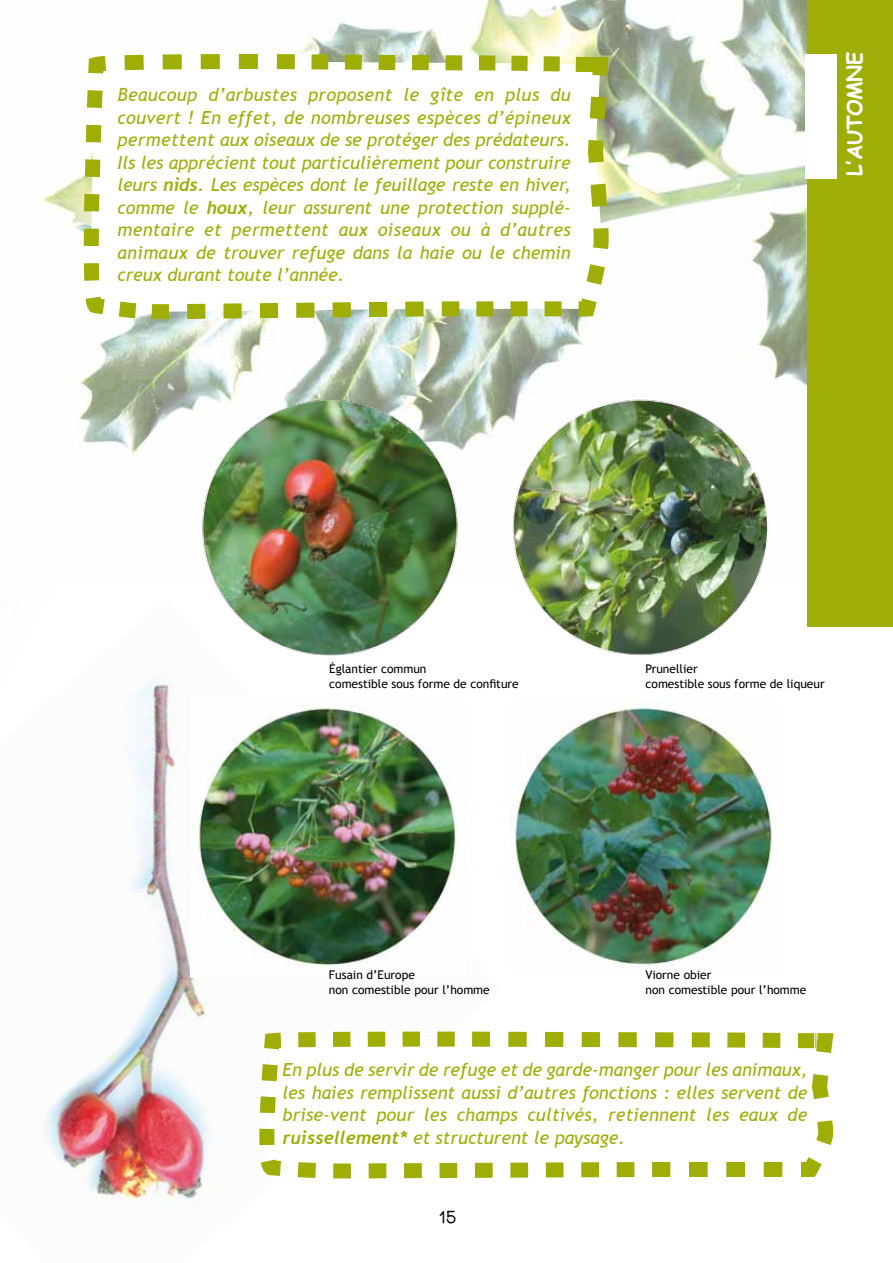
<style>
.page{position:relative;width:893px;height:1263px;background:#fff}
.page>*{position:absolute;margin:0;border:0;box-sizing:border-box;transform-origin:0 0}
.t1{font:700 21px "Comic Sans MS";letter-spacing:-.02em;color:#fff}
.t2{font:italic 18px/22.5px "Trebuchet MS";color:#9fad07;text-align:justify}
.t3{font:15px "Cursivestandardbold";color:#000}
.t4{font:12px/15px "Trebuchet MS";color:#000}
.s1{font-family:"Trebuchet";font-weight:700}
</style>
<div class="page">
<img style="left:42px;top:681px;width:169px;height:531px">
<img style="left:42px;top:676px;width:123px;height:455px">
<img style="left:42px;top:0;width:766px;height:584px">
<svg style="left:76px;top:47px;width:540px;height:280px"></svg>
<div style="left:808px;top:0;width:85px;height:626px;background:#9fad07"></div>
<div style="left:806px;top:54px;width:31px;height:125px;background:#fff"></div>
<img style="left:511px;top:701px;width:266px;height:266px">
<img style="left:191px;top:698px;width:267px;height:279px">
<img style="left:507px;top:394px;width:273px;height:261px">
<img style="left:183px;top:383px;width:293px;height:273px">
<svg style="left:259px;top:1031px;width:575px;height:148px"></svg>
<p class="t2" style="left:117px;top:84px;width:455px">Beaucoup d’arbustes proposent le gîte en plus du couvert ! En effet, de nombreuses espèces d’épineux permettent aux oiseaux de se protéger des prédateurs.<br>Ils les apprécient tout particulièrement pour construire leurs <span class="s1">nids</span>. Les espèces dont le feuillage reste en hiver, comme le <span class="s1">houx</span>, leur assurent une protection supplé&shy;mentaire et permettent aux oiseaux ou à d’autres animaux de trouver refuge dans la haie ou le chemin creux durant toute l’année.</p>
<p class="t1" style="left:839px;top:176px;width:125px;rotate:-90deg">L’automne</p>
<p class="t4" style="left:329px;top:662px;width:191px">églantier commun<br>comestible sous forme de confiture</p>
<p class="t4" style="left:329px;top:968px;width:162px">Fusain d’Europe<br>non comestible pour l’homme</p>
<p class="t4" style="left:646px;top:661px;width:181px">Prunellier<br>comestible sous forme de liqueur</p>
<p class="t4" style="left:646px;top:968px;width:162px">Viorne obier<br>non comestible pour l’homme</p>
<p class="t2" style="left:283px;top:1058px;width:526px">En plus de servir de refuge et de garde-manger pour les animaux, les haies remplissent aussi d’autres fonctions : elles servent de brise-vent pour les champs cultivés, retiennent les eaux de <span class="s1">ruissellement*</span> et structurent le paysage.</p>
<p class="t3" style="left:437px;top:1208px;width:20px">15</p>
</div>
